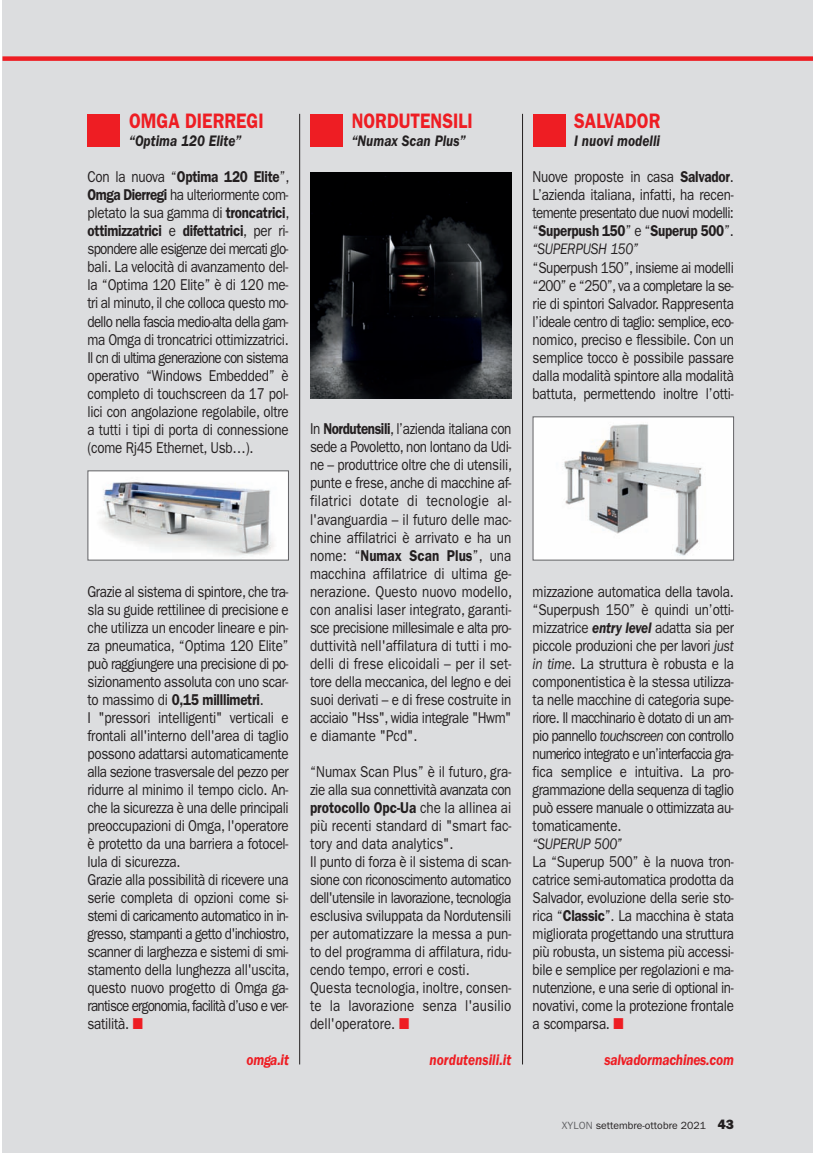
<style>
.page{position:relative;width:813px;height:1153px;background:#fff}
.page>*{position:absolute;margin:0;border:0;box-sizing:border-box;transform-origin:0 0}
.t1{font:600 21px "Franklin Gothic";color:#ee1d23;scale:.85 1}
.t2{font:15.75px/18px "Franklin Gothic";letter-spacing:-.02em;color:#231f20;scale:.85 1}
.t3{font:italic 600 15.75px "Franklin Gothic";color:#231f20;scale:.85 1}
.t4{font:italic 600 15.75px "Franklin Gothic";letter-spacing:-.02em;color:#ee1d23;scale:.85 1}
.t5{font:italic 600 15.75px "Franklin Gothic";color:#ee1d23;scale:.85 1}
.t6{font:10.5px "Franklin Gothic";color:#231f20}
.s1{font-weight:600}
.s2{color:#ee1d23}
.s3{font-style:italic}
.s4{font-weight:600;font-style:italic}
.s5{color:#636366}
.s6{font-weight:800;font-size:13.5px}
</style>
<div class="page">
<div style="left:2px;top:0;width:811px;height:1153px;background:#dcdddf"></div>
<div style="left:2px;top:56px;width:811px;height:5px;background:#ee1d23"></div>
<div style="left:88px;top:114px;width:32px;height:33px;background:#ee1d23"></div>
<div style="left:310px;top:114px;width:33px;height:33px;background:#ee1d23"></div>
<div style="left:533px;top:114px;width:32px;height:33px;background:#ee1d23"></div>
<hr style="left:522px;top:114px;width:1px;height:950px;background:#231f20">
<hr style="left:299px;top:114px;width:1px;height:950px;background:#231f20">
<img style="left:310px;top:172px;width:201px;height:226px">
<img style="left:535px;top:418px;width:197px;height:140px">
<div style="left:533px;top:416px;width:201px;height:144px;border:1px solid #636366"></div>
<img style="left:91px;top:472px;width:194px;height:86px">
<div style="left:88px;top:470px;width:201px;height:90px;border:1px solid #636366"></div>
<p class="t1" style="left:129px;top:114px;width:160px">OMGA DIERREGI</p>
<p class="t3" style="left:129px;top:136px;width:133px">“Optima 120 Elite”</p>
<p class="t2" style="left:88px;top:170px;width:239px;text-align:justify">Con la nuova “<span class="s1">Optima 120 Elite</span>”, <span class="s1">Omga Dierregi</span> ha ulteriormente com&shy;pletato la sua gamma di <span class="s1">troncatrici</span>, <span class="s1">ottimizzatrici</span> e <span class="s1">difettatrici</span>, per ri&shy;spondere alle esigenze dei mercati glo&shy;bali. La velocità di avanzamento del&shy;la “Optima 120 Elite” è di 120 me&shy;tri al minuto, il che colloca questo mo&shy;dello nella fascia medio-alta della gam&shy;ma Omga di troncatrici ottimizzatrici.<br>Il cn di ultima generazione con sistema operativo “Windows Embedded” è completo di touchscreen da 17 pol&shy;lici con angolazione regolabile, oltre a tutti i tipi di porta di connessione (come Rj45 Ethernet, Usb…).</p>
<p class="t2" style="left:88px;top:584px;width:239px">Grazie al sistema di spintore, che tra&shy;sla su guide rettilinee di precisione e che utilizza un encoder lineare e pin&shy;za pneumatica, “Optima 120 Elite” può raggiungere una precisione di po&shy;sizionamento assoluta con uno scar&shy;to massimo di <span class="s1">0,15 milllimetri</span>.<br>I "pressori intelligenti" verticali e frontali all'interno dell'area di taglio possono adattarsi automaticamente alla sezione trasversale del pezzo per ridurre al minimo il tempo ciclo. An&shy;che la sicurezza è una delle principali preoccupazioni di Omga, l'operatore è protetto da una barriera a fotocel&shy;lula di sicurezza.<br>Grazie alla possibilità di ricevere una serie completa di opzioni come si&shy;stemi di caricamento automatico in in&shy;gresso, stampanti a getto d'inchiostro, scanner di larghezza e sistemi di smi&shy;stamento della lunghezza all'uscita, questo nuovo progetto di Omga ga&shy;rantisce ergonomia, facilità d’uso e ver&shy;satilità. <span class="s2">■</span></p>
<p class="t4" style="left:247px;top:1054px;width:51px">omga.it</p>
<p class="t1" style="left:352px;top:114px;width:144px">NORDUTENSILI</p>
<p class="t3" style="left:352px;top:136px;width:136px">“Numax Scan Plus”</p>
<p class="t2" style="left:310px;top:422px;width:239px;text-align:justify">In <span class="s1">Nordutensili</span>, l’azienda italiana con sede a Povoletto, non lontano da Udi&shy;ne – produttrice oltre che di utensili, punte e frese, anche di macchine af&shy;filatrici dotate di tecnologie al&shy;l'avanguardia – il futuro delle mac&shy;chine affilatrici è arrivato e ha un nome: “<span class="s1">Numax Scan Plus</span>”, una macchina affilatrice di ultima ge&shy;nerazione. Questo nuovo modello, con analisi laser integrato, garanti&shy;sce precisione millesimale e alta pro&shy;duttività nell'affilatura di tutti i mo&shy;delli di frese elicoidali – per il set&shy;tore della meccanica, del legno e dei suoi derivati – e di frese costruite in acciaio "Hss", widia integrale "Hwm" e diamante "Pcd".</p>
<p class="t2" style="left:310px;top:764px;width:238px">“Numax Scan Plus” è il futuro, gra&shy;zie alla sua connettività avanzata con <span class="s1">protocollo Opc-Ua</span> che la allinea ai più recenti standard di "smart fac&shy;tory and data analytics".<br>Il punto di forza è il sistema di scan&shy;sione con riconoscimento automatico dell'utensile in lavorazione, tecnologia esclusiva sviluppata da Nordutensili per automatizzare la messa a pun&shy;to del programma di affilatura, ridu&shy;cendo tempo, errori e costi.<br>Questa tecnologia, inoltre, consen&shy;te la lavorazione senza l'ausilio dell'operatore. <span class="s2">■</span></p>
<p class="t5" style="left:429px;top:1054px;width:98px">nordutensili.it</p>
<p class="t1" style="left:574px;top:114px;width:103px">SALVADOR</p>
<p class="t3" style="left:574px;top:136px;width:103px">I nuovi modelli</p>
<p class="t2" style="left:533px;top:170px;width:238px">Nuove proposte in casa <span class="s1">Salvador</span>.<br>L’azienda italiana, infatti, ha recen&shy;temente presentato due nuovi modelli: “<span class="s1">Superpush 150</span>” e “<span class="s1">Superup 500</span>”. <span class="s3">“SUPERPUSH 150”<br></span>“Superpush 150”, insieme ai modelli “200” e “250”, va a completare la se&shy;rie di spintori Salvador. Rappresenta l’ideale centro di taglio: semplice, eco&shy;nomico, preciso e flessibile. Con un semplice tocco è possibile passare dalla modalità spintore alla modalità battuta, permettendo inoltre l’otti-</p>
<p class="t2" style="left:533px;top:584px;width:238px">mizzazione automatica della tavola. “Superpush 150” è quindi un’otti&shy;mizzatrice <span class="s4">entry level</span> adatta sia per piccole produzioni che per lavori <span class="s3">just in time</span>. La struttura è robusta e la componentistica è la stessa utilizza&shy;ta nelle macchine di categoria supe&shy;riore. Il macchinario è dotato di un am&shy;pio pannello <span class="s3">touchscreen</span> con controllo numerico integrato e un’interfaccia gra&shy;fica semplice e intuitiva. La pro&shy;grammazione della sequenza di taglio può essere manuale o ottimizzata au&shy;tomaticamente.<br><span class="s3">“SUPERUP 500”<br></span>La “Superup 500” è la nuova tron&shy;catrice semi-automatica prodotta da Salvador, evoluzione della serie sto&shy;rica “<span class="s1">Classic</span>”. La macchina è stata migliorata progettando una struttura più robusta, un sistema più accessi&shy;bile e semplice per regolazioni e ma&shy;nutenzione, e una serie di optional in&shy;novativi, come la protezione frontale a scomparsa. <span class="s2">■</span></p>
<p class="t4" style="left:605px;top:1054px;width:154px">salvadormachines.com</p>
<p class="t6" style="left:562px;top:1122px;width:173px"><span class="s5">XYLON</span> settembre-ottobre 2021 <span class="s6">43</span></p>
</div>
